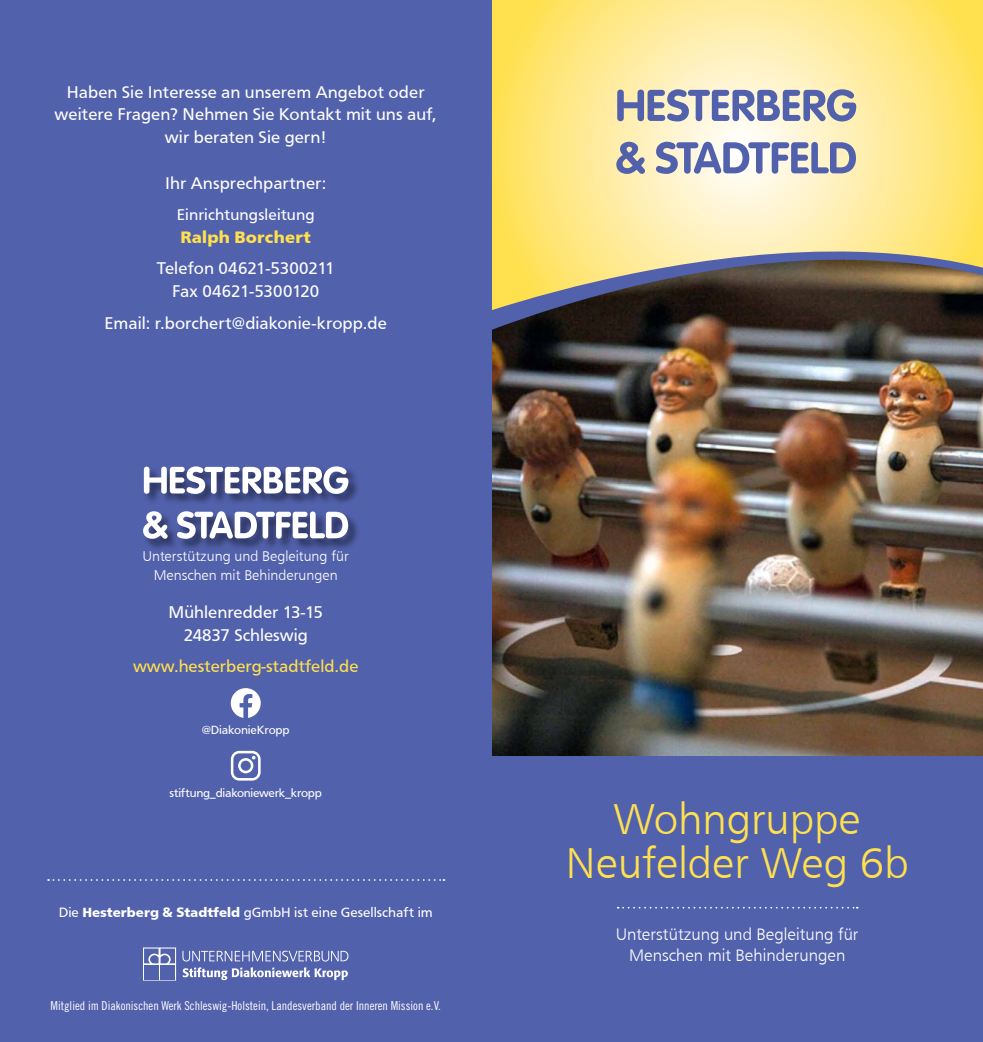
<style>
.page{position:relative;width:983px;height:1042px;background:#fff}
.page>*{position:absolute;margin:0;border:0;box-sizing:border-box;transform-origin:0 0}
.t1{font:45.5px/43.8px "Frutus T Light";color:#ffe14f;text-align:center}
.t2{font:17.5px/22.8px "Frutus T";letter-spacing:.005em;color:#fff;text-align:center}
.t3{font:17.5px/21px "Frutus T Light";color:#fff;text-align:center}
.t4{font:17.5px "Frutus T";color:#ffe14f}
.t5{font:17.5px "Frutus T Bold";letter-spacing:.01em;color:#ffe14f}
.t6{font:16.1px "Frutus T";letter-spacing:.01em;color:#fff}
.t7{font:14.88px/19.2px "Frutus T Light";color:#fff;text-align:center}
.t8{font:14px "Frutus T";color:#fff}
.t9{font:12.25px "Trade Gothic Cond Eighteen";color:#fff}
.t10{font:12.25px "Frutus T";letter-spacing:-.02em;color:#fff}
.s1{font-family:"Frutus T Bold"}
</style>
<div class="page">
<div style="left:491px;top:0;width:491px;height:1042px;background:#5261ac"></div>
<img style="left:492px;top:330px;width:490px;height:426px">
<svg style="left:492px;top:310px;width:490px;height:20px;background:#2c2321"></svg>
<svg style="left:492px;top:0;width:490px;height:310px;background:#e3d087"></svg>
<div style="left:0;top:0;width:491px;height:1042px;background:#5261ac"></div>
<svg style="left:617px;top:89px;width:239px;height:32px"></svg>
<svg style="left:616px;top:142px;width:29px;height:32px"></svg>
<svg style="left:655px;top:142px;width:200px;height:32px"></svg>
<svg style="left:617px;top:907px;width:240px;height:1px"></svg>
<svg style="left:48px;top:879px;width:396px;height:2px"></svg>
<div style="left:143px;top:466px;width:218px;height:85px;background:#000;opacity:.5"></div>
<svg style="left:144px;top:466px;width:204px;height:28px;background:#a8adc7"></svg>
<svg style="left:143px;top:511px;width:25px;height:28px"></svg>
<svg style="left:177px;top:511px;width:171px;height:28px;background:#a2a7c3"></svg>
<svg style="left:183px;top:967px;width:165px;height:13px"></svg>
<svg style="left:182px;top:950px;width:166px;height:11px"></svg>
<svg style="left:143px;top:947px;width:33px;height:33px"></svg>
<div style="left:160px;top:965px;width:15px;height:14px;background:#5261ac"></div>
<div style="left:144px;top:965px;width:14px;height:14px;background:#5261ac"></div>
<svg style="left:144px;top:948px;width:31px;height:15px"></svg>
<svg style="left:231px;top:688px;width:30px;height:30px"></svg>
<svg style="left:231px;top:751px;width:29px;height:29px"></svg>
<p class="t2" style="left:55px;top:80px;width:383px">Haben Sie Interesse an unserem Angebot oder weitere Fragen? Nehmen Sie Kontakt mit uns auf, wir beraten Sie gern!</p>
<p class="t2" style="left:165px;top:171px;width:163px">Ihr Ansprechpartner:</p>
<p class="t6" style="left:177px;top:205px;width:139px">Einrichtungsleitung</p>
<p class="t5" style="left:181px;top:227px;width:132px">Ralph Borchert</p>
<p class="t2" style="left:157px;top:257px;width:179px">Telefon 04621-5300211<br>Fax 04621-5300120</p>
<p class="t2" style="left:105px;top:311px;width:284px">Email: r.borchert@diakonie-kropp.de</p>
<p class="t7" style="left:142px;top:546px;width:208px">Unterstützung und Begleitung für<br>Menschen mit Behinderungen</p>
<p class="t2" style="left:168px;top:600px;width:156px">Mühlenredder 13-15<br>24837 Schleswig</p>
<p class="t4" style="left:133px;top:656px;width:227px">www.hesterberg-stadtfeld.de</p>
<p class="t10" style="left:202px;top:723px;width:90px">@DiakonieKropp</p>
<p class="t10" style="left:169px;top:786px;width:154px">stiftung_diakoniewerk_kropp</p>
<p class="t8" style="left:59px;top:904px;width:375px">Die <span class="s1">Hesterberg &amp; Stadtfeld</span> gGmbH ist eine Gesellschaft im</p>
<p class="t9" style="left:51px;top:999px;width:392px">Mitglied im Diakonischen Werk Schleswig-Holstein, Landesverband der Inneren Mission e.V.</p>
<h1 class="t1" style="left:565px;top:796px;width:344px">Wohngruppe<br>Neufelder Weg 6b</h1>
<p class="t3" style="left:615px;top:923px;width:244px">Unterstützung und Begleitung für<br>Menschen mit Behinderungen</p>
</div>
